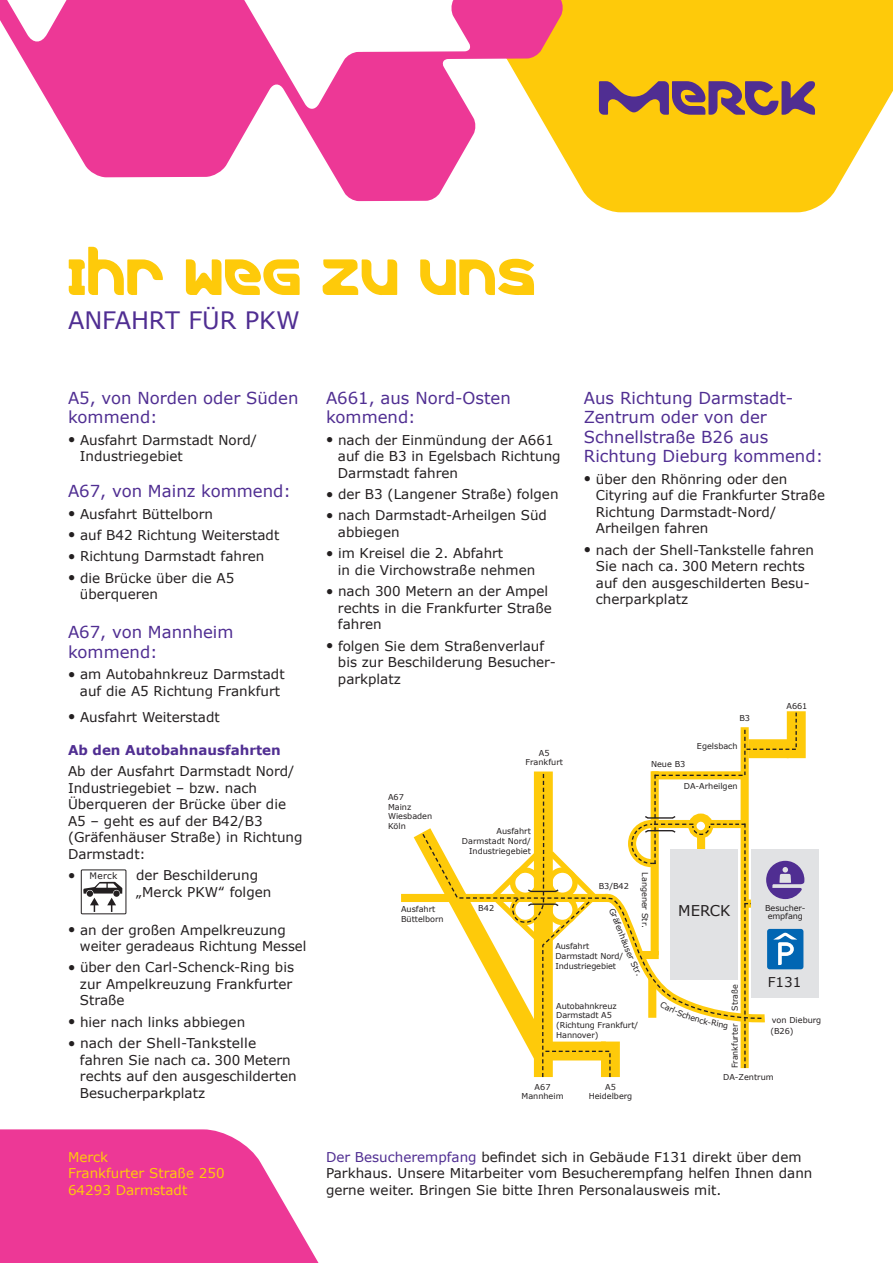
<style>
.page{position:relative;width:893px;height:1263px;background:#fff}
.page>*{position:absolute;margin:0;border:0;box-sizing:border-box;transform-origin:0 0}
.t1{font:51.75px "Merck";color:#feca0a}
.t2{font:24px "Verdana";letter-spacing:-.01em;color:#502e92}
.t3{font:16.5px/19.5px "Verdana";color:#502e92}
.t4{font:14.85px "Verdana";color:#231f20}
.t5{font:13.5px/16.5px "Verdana";color:#231f20}
.t6{font:13.5px/16.5px "Verdana";color:#feca0a}
.t7{font:700 13.5px "Verdana";color:#502e92}
.t8{font:12px "Verdana";color:#231f20}
.t9{font:9px "Verdana";letter-spacing:.03em;color:#231f20}
.t10{font:8.1px/9.8px "Verdana";color:#231f20}
.s1{font-size:12px}
.s2{color:#502e92}
</style>
<div class="page">
<svg style="left:0;top:1129px;width:319px;height:134px;background:#ef52a3"></svg>
<svg style="left:563px;top:0;width:330px;height:213px;background:#fece20"></svg>
<svg style="left:0;top:0;width:563px;height:201px;fill:#ed3896"></svg>
<div style="left:401px;top:894px;width:207px;height:8px;background:#feca0a"></div>
<div style="left:787px;top:711px;width:19px;height:47px;background:#feca0a"></div>
<div style="left:752px;top:849px;width:67px;height:149px;background:#e1e2e4"></div>
<div style="left:81px;top:869px;width:45px;height:45px;border:1px solid #231f20"></div>
<svg style="left:83px;top:882px;width:39px;height:30px"></svg>
<svg style="left:599px;top:81px;width:216px;height:34px;background:#986f59"></svg>
<svg style="left:421px;top:713px;width:383px;height:365px"></svg>
<h1 class="t1" style="left:68px;top:246px;width:470px">IHR WEG ZU UNS</h1>
<h2 class="t2" style="left:68px;top:305px;width:233px">ANFAHRT FÜR PKW</h2>
<p class="t3" style="left:68px;top:388px;width:232px">A5, von Norden oder Süden kommend:</p>
<p class="t5" style="left:80px;top:432px;width:179px;text-indent:-12px"><span class="s1">●</span> Ausfahrt Darmstadt Nord/<br>Industriegebiet</p>
<p class="t3" style="left:68px;top:482px;width:224px">A67, von Mainz kommend:</p>
<p class="t5" style="left:68px;top:506px;width:147px"><span class="s1">●</span> Ausfahrt Büttelborn</p>
<p class="t5" style="left:68px;top:527px;width:213px"><span class="s1">●</span> auf B42 Richtung Weiterstadt</p>
<p class="t5" style="left:68px;top:548px;width:198px"><span class="s1">●</span> Richtung Darmstadt fahren</p>
<p class="t5" style="left:80px;top:570px;width:156px;text-indent:-12px"><span class="s1">●</span> die Brücke über die A5 überqueren</p>
<p class="t3" style="left:68px;top:623px;width:167px">A67, von Mannheim kommend:</p>
<p class="t5" style="left:68px;top:666px;width:218px;text-align:center"><span class="s1">●</span> am Autobahnkreuz Darmstadt auf die A5 Richtung Frankfurt</p>
<p class="t5" style="left:68px;top:709px;width:153px"><span class="s1">●</span> Ausfahrt Weiterstadt</p>
<p class="t7" style="left:68px;top:741px;width:214px">Ab den Autobahnausfahrten</p>
<p class="t5" style="left:68px;top:763px;width:236px">Ab der Ausfahrt Darmstadt Nord/<br>Industriegebiet – bzw. nach<br>Überqueren der Brücke über die<br>A5 – geht es auf der B42/B3 (Gräfenhäuser Straße) in Richtung<br>Darmstadt:</p>
<p class="t8" style="left:68px;top:867px;width:9px">●</p>
<p class="t5" style="left:136px;top:867px;width:137px">der Beschilderung „Merck PKW‟ folgen</p>
<p class="t5" style="left:80px;top:921px;width:228px;text-indent:-12px"><span class="s1">●</span> an der großen Ampelkreuzung weiter geradeaus Richtung Messel</p>
<p class="t5" style="left:80px;top:959px;width:216px;text-indent:-12px"><span class="s1">●</span> über den Carl-Schenck-Ring bis zur Ampelkreuzung Frankfurter<br>Straße</p>
<p class="t5" style="left:68px;top:1014px;width:179px"><span class="s1">●</span> hier nach links abbiegen</p>
<p class="t5" style="left:80px;top:1035px;width:218px;text-indent:-12px"><span class="s1">●</span> nach der Shell-Tankstelle fahren Sie nach ca. 300 Metern rechts auf den ausgeschilderten<br>Besucherparkplatz</p>
<p class="t9" style="left:90px;top:870px;width:29px">Merck</p>
<p class="t6" style="left:68px;top:1149px;width:158px">Merck<br>Frankfurter Straße 250<br>64293 Darmstadt</p>
<p class="t3" style="left:326px;top:388px;width:186px">A661, aus Nord-Osten kommend:</p>
<p class="t5" style="left:338px;top:432px;width:224px;text-indent:-12px"><span class="s1">●</span> nach der Einmündung der A661 auf die B3 in Egelsbach Richtung<br>Darmstadt fahren</p>
<p class="t5" style="left:326px;top:486px;width:234px"><span class="s1">●</span> der B3 (Langener Straße) folgen</p>
<p class="t5" style="left:338px;top:507px;width:211px;text-indent:-12px"><span class="s1">●</span> nach Darmstadt-Arheilgen Süd abbiegen</p>
<p class="t5" style="left:338px;top:545px;width:199px;text-indent:-12px"><span class="s1">●</span> im Kreisel die 2. Abfahrt<br>in die Virchowstraße nehmen</p>
<p class="t5" style="left:338px;top:583px;width:215px;text-indent:-12px"><span class="s1">●</span> nach 300 Metern an der Ampel rechts in die Frankfurter Straße fahren</p>
<p class="t5" style="left:338px;top:638px;width:220px;text-indent:-12px"><span class="s1">●</span> folgen Sie dem Straßenverlauf bis zur Beschilderung Besucher&shy;parkplatz</p>
<p class="t10" style="left:388px;top:792px;width:46px">A67<br>Mainz<br>Wiesbaden<br>Köln</p>
<p class="t10" style="left:525px;top:748px;width:39px;text-align:center">A5<br>Frankfurt</p>
<p class="t10" style="left:462px;top:827px;width:70px;text-align:right">Ausfahrt<br>Darmstadt Nord/<br>Industriegebiet</p>
<p class="t3" style="left:584px;top:388px;width:241px">Aus Richtung Darmstadt-<br>Zentrum oder von der<br>Schnellstraße B26 aus<br>Richtung Dieburg kommend:</p>
<p class="t5" style="left:596px;top:471px;width:231px;text-indent:-12px"><span class="s1">●</span> über den Rhönring oder den<br>Cityring auf die Frankfurter Straße<br>Richtung Darmstadt-Nord/<br>Arheilgen fahren</p>
<p class="t5" style="left:596px;top:542px;width:220px;text-indent:-12px"><span class="s1">●</span> nach der Shell-Tankstelle fahren<br>Sie nach ca. 300 Metern rechts auf den ausgeschilderten Besu&shy;cherparkplatz</p>
<p class="t10" style="left:739px;top:714px;width:12px">B3</p>
<p class="t10" style="left:651px;top:760px;width:36px">Neue B3</p>
<p class="t10" style="left:697px;top:741px;width:42px">Egelsbach</p>
<p class="t10" style="left:684px;top:782px;width:55px">DA-Arheilgen</p>
<p class="t10" style="left:786px;top:701px;width:22px">A661</p>
<p class="t10" style="left:401px;top:905px;width:44px">Ausfahrt<br>Büttelborn</p>
<p class="t10" style="left:478px;top:903px;width:17px">B42</p>
<p class="t10" style="left:599px;top:882px;width:32px">B3/B42</p>
<p class="t10" style="left:623px;top:923px;width:21px;rotate:69deg">enhä</p>
<p class="t10" style="left:555px;top:942px;width:69px">Ausfahrt<br>Darmstadt Nord/<br>Industriegebiet</p>
<p class="t10" style="left:650px;top:872px;width:57px;rotate:90deg">Langener Str.</p>
<p class="t10" style="left:556px;top:1001px;width:83px">Autobahnkreuz<br>Darmstadt A5 (Richtung Frankfurt/<br>Hannover)</p>
<p class="t10" style="left:522px;top:1082px;width:44px;text-align:center">A67<br>Mannheim</p>
<p class="t10" style="left:589px;top:1082px;width:45px;text-align:center">A5<br>Heidelberg</p>
<p class="t4" style="left:678px;top:901px;width:54px">MERCK</p>
<p class="t10" style="left:730px;top:1011px;width:27px;rotate:-90deg">Straße</p>
<p class="t10" style="left:730px;top:1068px;width:46px;rotate:-90deg">Frankfurter</p>
<p class="t10" style="left:765px;top:904px;width:42px;line-height:7.8px;text-align:center">Besucher&shy;empfang</p>
<p class="t5" style="left:768px;top:974px;width:35px">F131</p>
<p class="t10" style="left:770px;top:1015px;width:53px;line-height:10.5px">von Dieburg (B26)</p>
<p class="t10" style="left:723px;top:1072px;width:52px">DA-Zentrum</p>
<p class="t5" style="left:326px;top:1149px;width:488px"><span class="s2">Der Besucherempfang</span> befindet sich in -Gebäude F131 direkt über dem<br>Parkhaus. Unsere Mitarbeiter vom Besucherempfang helfen Ihnen dann gerne weiter. Bringen Sie bitte Ihren Personalausweis mit.</p>
</div>
